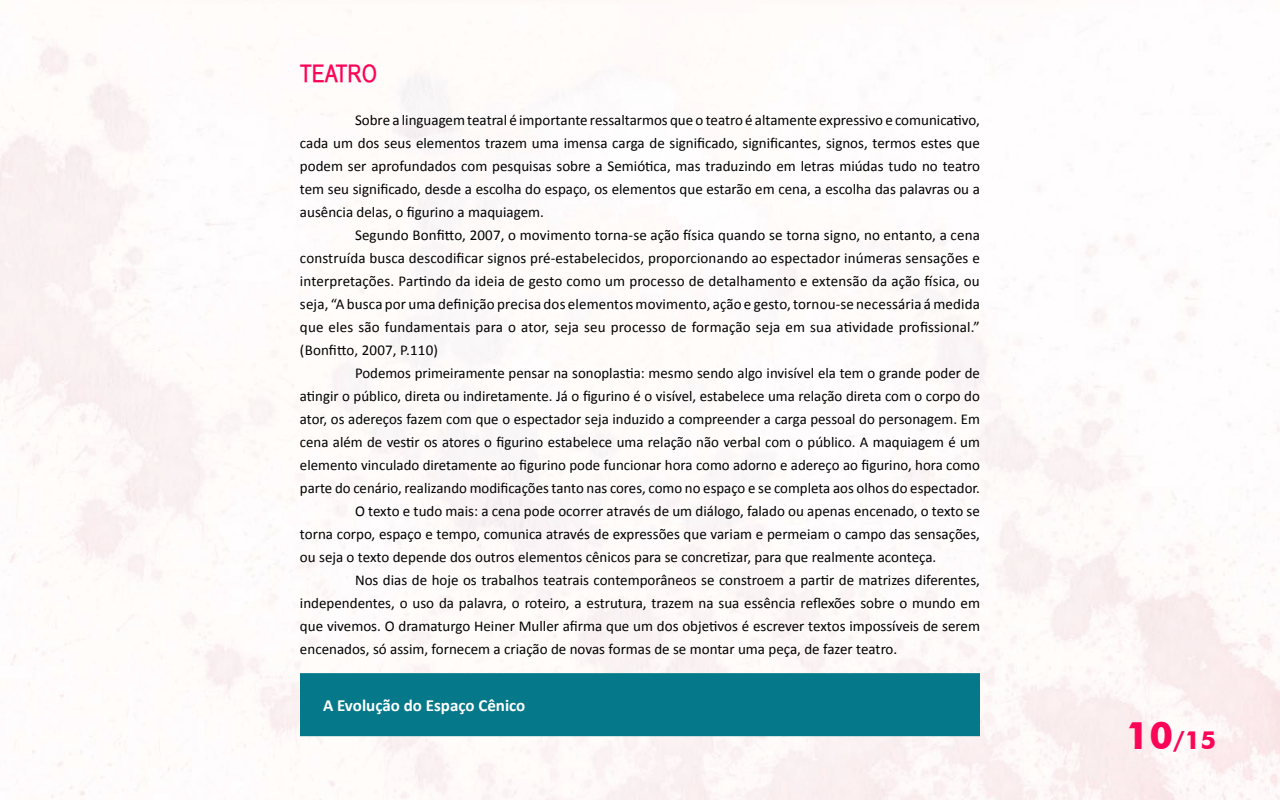
<style>
.page{position:relative;width:1280px;height:800px;background:#fff}
.page>*{position:absolute;margin:0;border:0;box-sizing:border-box;transform-origin:0 0}
.t1{font:700 25px "Futura BT";color:#fc0458}
.t2{font:700 24px "Babel Sans";color:#fc0458}
.t3{font:700 17px "Calibri";color:#fff}
.t4{font:15px/23px "Calibri";color:#000;text-align:justify}
.s1{font-size:38px}
</style>
<div class="page">
<div style="left:300px;top:673px;width:680px;height:63px;background:#05788a"></div>
<h2 class="t2" style="left:300px;top:60px;width:63px">TEATRO</h2>
<p class="t4" style="left:300px;top:109px;width:682px;text-indent:55px">Sobre a linguagem teatral é importante ressaltarmos que o teatro é altamente expressivo e comunicativo, cada um dos seus elementos trazem uma imensa carga de significado, significantes, signos, termos estes que podem ser aprofundados com pesquisas sobre a Semiótica, mas traduzindo em letras miúdas tudo no teatro tem seu significado, desde a escolha do espaço, os elementos que estarão em cena, a escolha das palavras ou a ausência delas, o figurino a maquiagem.</p>
<p class="t4" style="left:300px;top:224px;width:681px;text-indent:55px">Segundo Bonfitto, 2007, o movimento torna-se ação física quando se torna signo, no entanto, a cena construída busca descodificar signos pré-estabelecidos, proporcionando ao espectador inúmeras sensações e interpretações. Partindo da ideia de gesto como um processo de detalhamento e extensão da ação física, ou seja, “A busca por uma definição precisa dos elementos movimento, ação e gesto, tornou-se necessária á medida que eles são fundamentais para o ator, seja seu processo de formação seja em sua atividade profissional.” (Bonfitto, 2007, P.110)</p>
<p class="t4" style="left:355px;top:362px;width:627px">Podemos primeiramente pensar na sonoplastia: mesmo sendo algo invisível ela tem o grande poder de</p>
<p class="t4" style="left:300px;top:385px;width:681px">atingir o público, direta ou indiretamente. Já o figurino é o visível, estabelece uma relação direta com o corpo do</p>
<p class="t4" style="left:300px;top:408px;width:681px">ator, os adereços fazem com que o espectador seja induzido a compreender a carga pessoal do personagem. Em</p>
<p class="t4" style="left:300px;top:431px;width:681px">cena além de vestir os atores o figurino estabelece uma relação não verbal com o público. A maquiagem é um</p>
<p class="t4" style="left:300px;top:454px;width:681px">elemento vinculado diretamente ao figurino pode funcionar hora como adorno e adereço ao figurino, hora como</p>
<p class="t4" style="left:300px;top:477px;width:681px">parte do cenário, realizando modificações tanto nas cores, como no espaço e se completa aos olhos do espectador.</p>
<p class="t4" style="left:355px;top:500px;width:626px">O texto e tudo mais: a cena pode ocorrer através de um diálogo, falado ou apenas encenado, o texto se</p>
<p class="t4" style="left:300px;top:523px;width:682px">torna corpo, espaço e tempo, comunica através de expressões que variam e permeiam o campo das sensações,</p>
<p class="t4" style="left:300px;top:546px;width:638px">ou seja o texto depende dos outros elementos cênicos para se concretizar, para que realmente aconteça.</p>
<p class="t4" style="left:355px;top:569px;width:627px">Nos dias de hoje os trabalhos teatrais contemporâneos se constroem a partir de matrizes diferentes,</p>
<p class="t4" style="left:300px;top:592px;width:682px">independentes, o uso da palavra, o roteiro, a estrutura, trazem na sua essência reflexões sobre o mundo em</p>
<p class="t4" style="left:300px;top:615px;width:682px">que vivemos. O dramaturgo Heiner Muller afirma que um dos objetivos é escrever textos impossíveis de serem</p>
<p class="t4" style="left:300px;top:638px;width:599px">encenados, só assim, fornecem a criação de novas formas de se montar uma peça, de fazer teatro.</p>
<p class="t3" style="left:323px;top:695px;width:204px">A Evolução do Espaço Cênico</p>
<h1 class="t1" style="left:1126px;top:725px;width:92px"><span class="s1">10</span>/15</h1>
</div>
